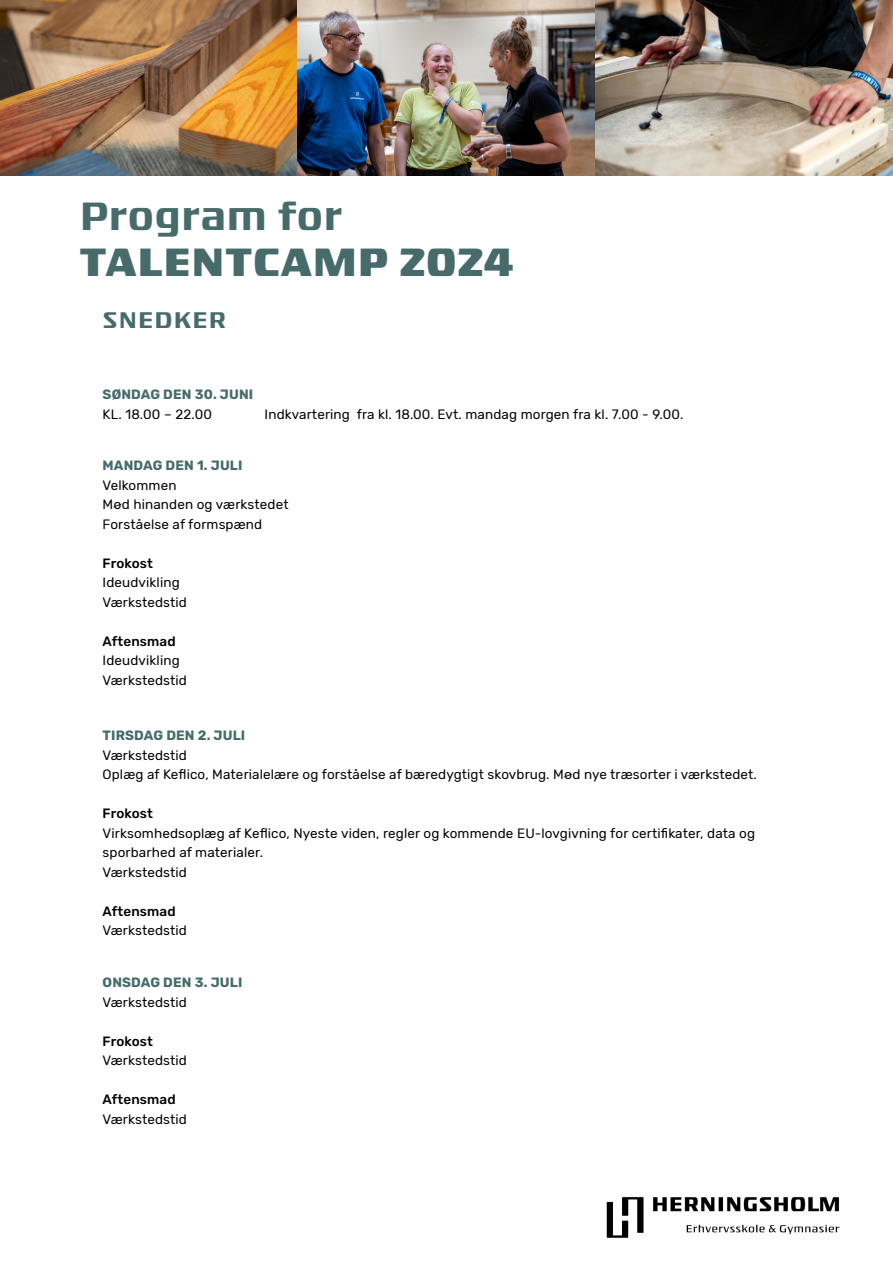
<style>
.page{position:relative;width:893px;height:1263px;background:#fff}
.page>*{position:absolute;margin:0;border:0;box-sizing:border-box;transform-origin:0 0}
.t1{font:900 39.15px "Isotope";color:#476b6b}
.t2{font:600 39.15px "Isotope";letter-spacing:-.005em;color:#476b6b}
.t3{font:600 22.5px "Isotope";letter-spacing:.03em;color:#476b6b}
.t4{font:13.5px/19.5px "Rubik";letter-spacing:.01em;color:#000}
.t5{font:700 13.5px "Rubik";letter-spacing:.01em;color:#476b6b}
.t6{font:500 13.5px "Rubik";letter-spacing:.01em;color:#000}
</style>
<div class="page">
<img style="left:606px;top:1197px;width:234px;height:41px">
<img style="left:0;top:0;width:893px;height:176px">
<h1 class="t2" style="left:79px;top:189px;width:265px">Program for</h1>
<h1 class="t1" style="left:79px;top:235px;width:436px">TALENTCAMP 2024</h1>
<h2 class="t3" style="left:103px;top:305px;width:125px">SNEDKER</h2>
<p class="t5" style="left:103px;top:386px;width:152px">SØNDAG DEN 30. JUNI</p>
<p class="t4" style="left:103px;top:404px;width:111px">KL. 18.00 – 22.00</p>
<p class="t4" style="left:265px;top:404px;width:420px">Indkvartering fra kl. 18.00. Evt. mandag morgen fra kl. 7.00 - 9.00.</p>
<p class="t5" style="left:103px;top:458px;width:141px">MANDAG DEN 1. JULI</p>
<p class="t4" style="left:103px;top:476px;width:187px">Velkommen<br>Mød hinanden og værkstedet<br>Forståelse af formspænd</p>
<p class="t6" style="left:103px;top:556px;width:52px">Frokost</p>
<p class="t4" style="left:103px;top:573px;width:86px">Ideudvikling<br>Værkstedstid</p>
<p class="t6" style="left:103px;top:634px;width:75px">Aftensmad</p>
<p class="t4" style="left:103px;top:651px;width:86px">Ideudvikling<br>Værkstedstid</p>
<p class="t5" style="left:103px;top:728px;width:144px">TIRSDAG DEN 2. JULI</p>
<p class="t4" style="left:103px;top:746px;width:656px">Værkstedstid<br>Oplæg af Keflico, Materialelære og forståelse af bæredygtigt skovbrug. Mød nye træsorter i værkstedet.</p>
<p class="t6" style="left:103px;top:806px;width:52px">Frokost</p>
<p class="t4" style="left:103px;top:824px;width:654px">Virksomhedsoplæg af Keflico, Nyeste viden, regler og kommende EU-lovgivning for certifikater, data og sporbarhed af materialer.<br>Værkstedstid</p>
<p class="t6" style="left:103px;top:903px;width:75px">Aftensmad</p>
<p class="t4" style="left:103px;top:921px;width:86px">Værkstedstid</p>
<p class="t5" style="left:103px;top:974px;width:141px">ONSDAG DEN 3. JULI</p>
<p class="t4" style="left:103px;top:992px;width:86px">Værkstedstid</p>
<p class="t6" style="left:103px;top:1033px;width:52px">Frokost</p>
<p class="t4" style="left:103px;top:1051px;width:86px">Værkstedstid</p>
<p class="t6" style="left:103px;top:1092px;width:75px">Aftensmad</p>
<p class="t4" style="left:103px;top:1109px;width:86px">Værkstedstid</p>
</div>
